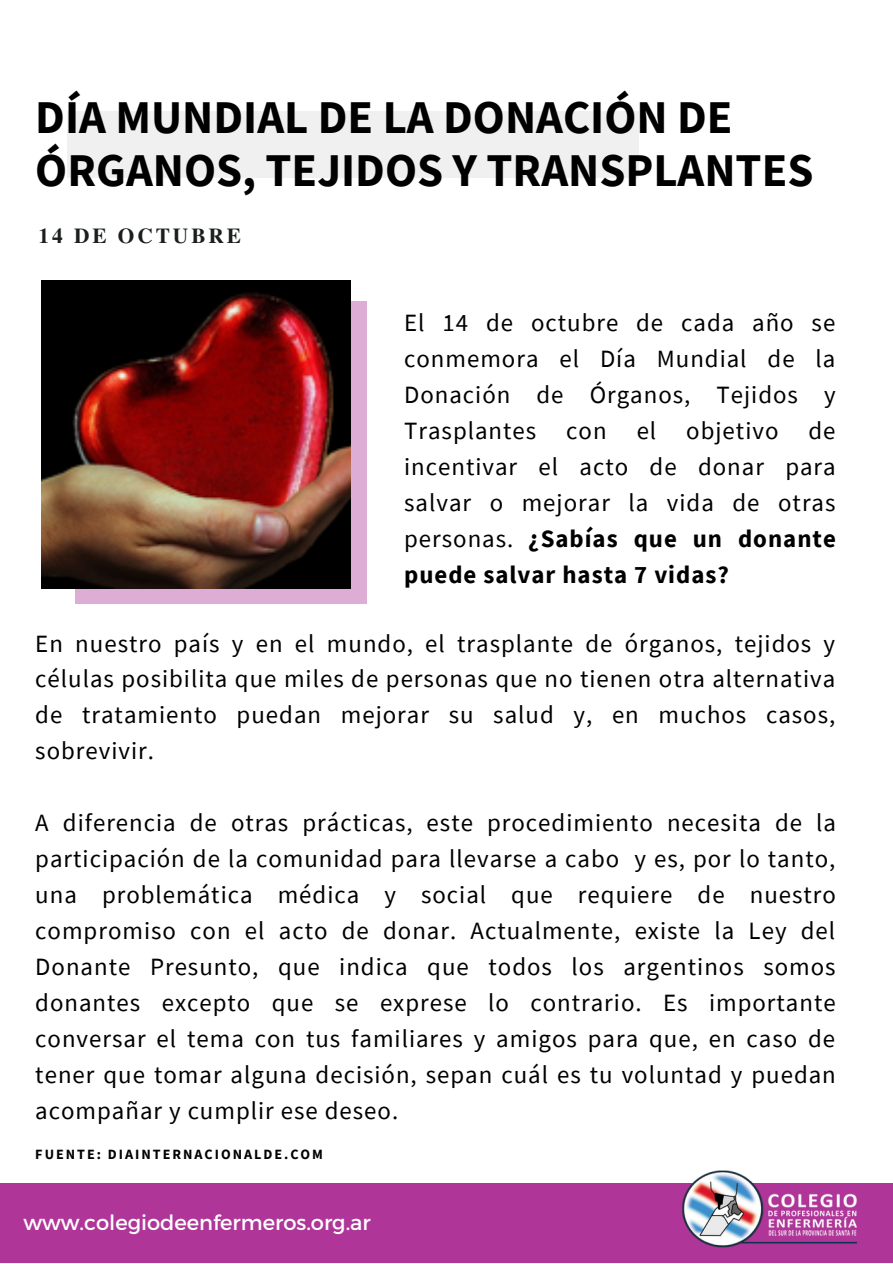
<style>
.page{position:relative;width:893px;height:1264px;background:#fff}
.page>*{position:absolute;margin:0;border:0;box-sizing:border-box;transform-origin:0 0}
.t1{font:700 46.8px/52.8px "Source Sans Pro";color:#000}
.t2{font:24.9px/36px "Source Sans Pro";letter-spacing:.04em;color:#000;text-align:justify}
.t3{font:700 21.3px "Te X Gyre Termes";letter-spacing:.14em;color:#1a1f1e}
.t4{font:21px "Montserrat";color:#fff}
.t5{font:700 14.1px "Source Sans Pro";letter-spacing:.14em;color:#000}
.s1{font-weight:700}
</style>
<div class="page">
<div style="left:0;top:1183px;width:892px;height:79px;background:#af3598"></div>
<img style="left:682px;top:1170px;width:175px;height:78px">
<div style="left:68px;top:111px;width:571px;height:66px;background:#f1f0f0"></div>
<div style="left:76px;top:301px;width:291px;height:303px;background:#deadd5"></div>
<img style="left:42px;top:280px;width:308px;height:308px">
<h1 class="t1" style="left:35px;top:90px;width:779px">DÍA MUNDIAL DE LA DONACIÓN DE<br>ÓRGANOS, TEJIDOS Y TRANSPLANTES</h1>
<p class="t3" style="left:38px;top:219px;width:204px">14 DE OCTUBRE</p>
<p class="t2" style="left:404px;top:304px;width:433px">El 14 de octubre de cada año se conmemora el Día Mundial de la Donación de Órganos, Tejidos y Trasplantes con el objetivo de incentivar el acto de donar para salvar o mejorar la vida de otras personas. <span class="s1">¿Sabías que un donante puede salvar hasta 7 vidas?</span></p>
<p class="t2" style="left:35px;top:624px;width:801px">En nuestro país y en el mundo, el trasplante de órganos, tejidos y células posibilita que miles de personas que no tienen otra alternativa de tratamiento puedan mejorar su salud y, en muchos casos, sobrevivir.</p>
<p class="t2" style="left:35px;top:804px;width:802px">A diferencia de otras prácticas, este procedimiento necesita de la participación de la comunidad para llevarse a cabo y es, por lo tanto, una problemática médica y social que requiere de nuestro compromiso con el acto de donar. Actualmente, existe la Ley del Donante Presunto, que indica que todos los argentinos somos donantes excepto que se exprese lo contrario. Es importante conversar el tema con tus familiares y amigos para que, en caso de tener que tomar alguna decisión, sepan cuál es tu voluntad y puedan acompañar y cumplir ese deseo.</p>
<p class="t5" style="left:35px;top:1144px;width:289px">FUENTE: DIAINTERNACIONALDE.COM</p>
<p class="t4" style="left:23px;top:1208px;width:349px">www.colegiodeenfermeros.org.ar</p>
</div>
